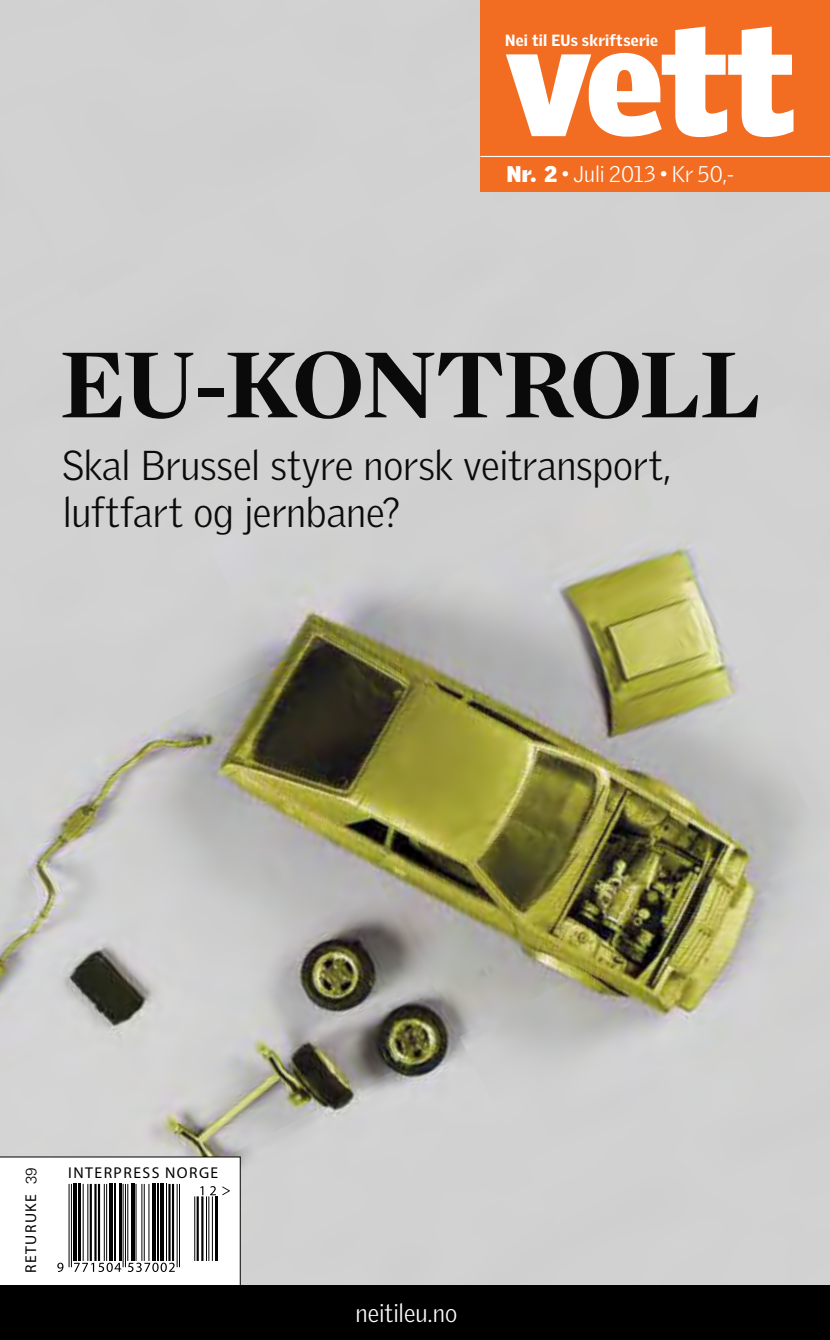
<style>
.page{position:relative;width:830px;height:1340px;background:#fff}
.page>*{position:absolute;margin:0;border:0;box-sizing:border-box;transform-origin:0 0}
.t1{font:900 149.85px "Griffith Gothic";color:#fff}
.t2{font:700 101.25px "Mercury Display";letter-spacing:-.03em;color:#000}
.t3{font:300 40.5px/46.8px "Griffith Gothic";letter-spacing:-.005em;color:#000}
.t4{font:300 24.75px "Griffith Gothic";color:#fff}
.t5{font:300 22.05px "Griffith Gothic";color:#fff}
.t6{font:15.75px "Myriad Pro";letter-spacing:.095em;color:#000}
.t7{font:900 15.75px "Griffith Gothic";letter-spacing:.015em;color:#fff}
.t8{font:300 15.08px "Univers LT Std";color:#000}
.s1{font-weight:900}
</style>
<div class="page">
<img style="left:0;top:0;width:829px;height:1285px">
<div style="left:480px;top:0;width:349px;height:192px;background:#f26c22"></div>
<div style="left:0;top:1285px;width:829px;height:54px;background:#000"></div>
<hr style="left:480px;top:156px;width:349px;height:1px;background:#fff">
<svg style="left:0;top:1156px;width:241px;height:129px"></svg>
<h1 class="t1" style="left:505px;top:-10px;width:292px">vett</h1>
<p class="t5" style="left:506px;top:161px;width:228px"><span class="s1">Nr. 2</span> • Juli 2013 • Kr 50,-</p>
<p class="t7" style="left:505px;top:30px;width:154px">Nei til EUs skriftserie</p>
<h2 class="t2" style="left:60px;top:309px;width:702px">EU-KONTROLL</h2>
<p class="t3" style="left:61px;top:441px;width:611px">Skal Brussel styre norsk veitransport, luftfart og jernbane?</p>
<p class="t8" style="left:22px;top:1184px;width:18px;rotate:-90deg">39</p>
<p class="t6" style="left:21px;top:1273px;width:81px;rotate:-90deg">RETURUKE</p>
<p class="t6" style="left:68px;top:1162px;width:152px">INTERPRESS NORGE</p>
<p class="t4" style="left:355px;top:1298px;width:103px">neitileu.no</p>
</div>
